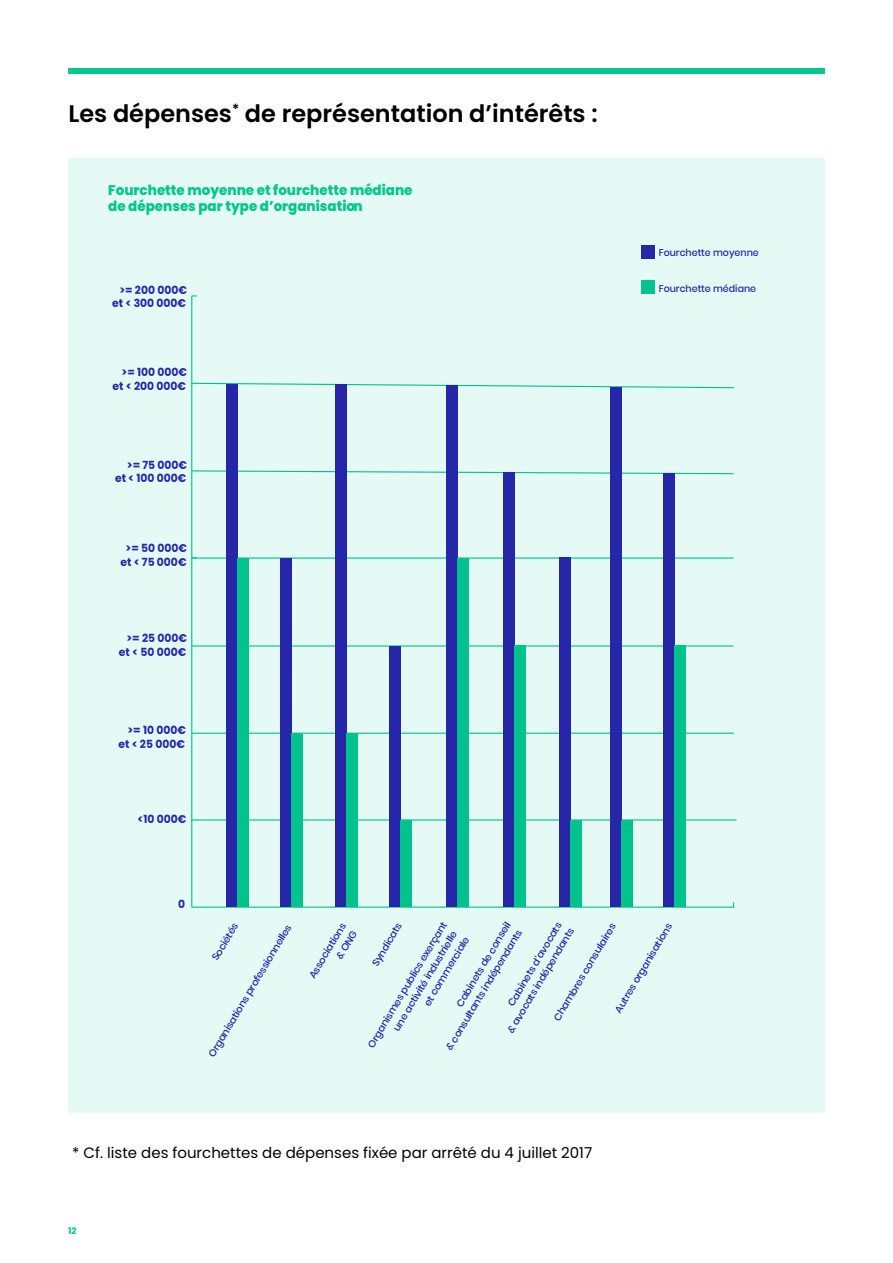
<style>
.page{position:relative;width:893px;height:1263px;background:#fff}
.page>*{position:absolute;margin:0;border:0;box-sizing:border-box;transform-origin:0 0}
.t1{font:600 24px "Poppins";color:#000}
.t2{font:15px "Poppins";color:#000}
.t3{font:800 13.95px/16.8px "Poppins";color:#00c78c;scale:.96 1}
.t4{font:700 11.25px/13.5px "Poppins";color:#2626a8;text-align:right;scale:.96 1}
.t5{font:500 9.9px/12.3px "Poppins";color:#2626a8;text-align:right}
.t6{font:500 9.75px "Poppins";color:#2626a8}
.t7{font:500 9.75px "Poppins";color:#2626a8;scale:1.07 1}
.t8{font:500 9.75px "Poppins";color:#2626a8;scale:1.05 1}
.t9{font:700 9px "Poppins";color:#00c78b}
.s1{font-size:9.9px}
.s2{font-size:10.05px}
.s3{font-size:9.6px}
.s4{font-size:9.75px}
</style>
<div class="page">
<div style="left:68px;top:68px;width:757px;height:6px;background:#00c78b"></div>
<div style="left:68px;top:158px;width:757px;height:954px;background:#e5faf5"></div>
<hr style="left:192px;top:733px;width:542px;height:1px;background:#00c28c">
<hr style="left:192px;top:819px;width:544px;height:1px;background:#00c28c">
<hr style="left:192px;top:645px;width:542px;height:1px;background:#00c28c">
<svg style="left:192px;top:470px;width:542px;height:5px"></svg>
<hr style="left:192px;top:557px;width:542px;height:2px;background:#00c28c">
<svg style="left:192px;top:382px;width:542px;height:7px"></svg>
<hr style="left:191px;top:296px;width:1px;height:611px;background:#00c28c">
<hr style="left:192px;top:906px;width:542px;height:2px;background:#00c28c">
<div style="left:226px;top:384px;width:11px;height:522px;background:#2626a8"></div>
<div style="left:237px;top:559px;width:11px;height:348px;background:#00c28c"></div>
<div style="left:663px;top:473px;width:11px;height:434px;background:#2626a8"></div>
<div style="left:390px;top:646px;width:11px;height:261px;background:#2626a8"></div>
<div style="left:446px;top:385px;width:12px;height:522px;background:#2626a8"></div>
<div style="left:559px;top:558px;width:12px;height:349px;background:#2626a8"></div>
<div style="left:503px;top:472px;width:11px;height:435px;background:#2626a8"></div>
<div style="left:610px;top:387px;width:11px;height:519px;background:#2626a8"></div>
<div style="left:281px;top:558px;width:11px;height:348px;background:#2626a8"></div>
<div style="left:641px;top:245px;width:13px;height:14px;background:#2626a8"></div>
<div style="left:641px;top:280px;width:13px;height:14px;background:#00c28c"></div>
<div style="left:335px;top:384px;width:11px;height:522px;background:#2626a8"></div>
<div style="left:674px;top:645px;width:11px;height:262px;background:#00c28c"></div>
<div style="left:571px;top:820px;width:11px;height:87px;background:#00c28c"></div>
<div style="left:621px;top:820px;width:11px;height:87px;background:#00c28c"></div>
<div style="left:514px;top:645px;width:11px;height:262px;background:#00c28c"></div>
<div style="left:457px;top:558px;width:11px;height:348px;background:#00c28c"></div>
<div style="left:346px;top:733px;width:11px;height:174px;background:#00c28c"></div>
<div style="left:292px;top:733px;width:11px;height:174px;background:#00c28c"></div>
<div style="left:401px;top:820px;width:11px;height:86px;background:#00c28c"></div>
<h1 class="t1" style="left:68px;top:100px;width:531px">Les dépenses<sup>*</sup> de représentation d’intérêts :</h1>
<h3 class="t3" style="left:108px;top:181px;width:318px">Fourchette moyenne et fourchette médiane de dépenses par type d’organisation</h3>
<p class="t4" style="left:112px;top:283px;width:79px">&gt;= 200 000€ et &lt; 300 000€</p>
<p class="t4" style="left:113px;top:366px;width:79px">&gt;= 100 000€ et &lt; 200 000€</p>
<p class="t4" style="left:115px;top:458px;width:77px">&gt;= 75 000€ et &lt; 100 000€</p>
<p class="t4" style="left:120px;top:541px;width:71px;text-align:center">&gt;= 50 000€ et &lt; 75 000€</p>
<p class="t4" style="left:119px;top:632px;width:72px">&gt;= 25 000€ et &lt; 50 000€</p>
<p class="t4" style="left:118px;top:723px;width:72px">&gt;= 10 000€ et &lt; 25 000€</p>
<p class="t4" style="left:137px;top:812px;width:52px">&lt;10 000€</p>
<p class="t4" style="left:178px;top:898px;width:9px">0</p>
<p class="t6" style="left:659px;top:247px;width:102px">Fourchette moyenne</p>
<p class="t6" style="left:659px;top:283px;width:99px">Fourchette médiane</p>
<p class="t6" style="left:334px;top:955px;width:33px;rotate:-58deg">&amp; <span class="s1">O</span>N<span class="s1">G</span></p>
<p class="t7" style="left:364px;top:1043px;width:137px;rotate:-58deg"><span class="s1">O</span>rg<span class="s1">an</span><sub>i</sub>s<span class="s2">m</span><span class="s1">e</span>s p<span class="s1">u</span>b<span class="s3">li</span><span class="s1">c</span>s <span class="s1">e</span>x<span class="s1">e</span>rç<span class="s1">an</span>t</p>
<p class="t5" style="left:453px;top:1002px;width:99px;rotate:-58deg">Ca<sub>b</sub><span class="s3">i</span>ne<span class="s4">ts d</span>e con<span class="s4">s</span>e<span class="s3">il</span></p>
<p class="t5" style="left:390px;top:1027px;width:118px;rotate:-58deg">une ac<span class="s4">t</span><span class="s3">i</span>v<span class="s3">i</span><span class="s4">té</span> <span class="s3">i</span>n<span class="s4">d</span>u<span class="s4">str</span><span class="s3">i</span>e<sup>ll</sup>e e<sub>t</sub> co<span class="s2">mm</span>e<span class="s4">r</span>c<span class="s3">i</span>a<span class="s3">l</span>e</p>
<p class="t5" style="left:491px;top:1020px;width:122px;line-height:14.1px;rotate:-58deg">Ca<sub>b</sub><span class="s3">i</span>ne<span class="s4">ts d’</span>avoca<span class="s4">ts<br></span><sub>&amp;</sub> avoca<span class="s4">ts</span> <span class="s3">i</span>n<span class="s4">dép</span>en<span class="s4">d</span>an<span class="s4">t</span><sup>s</sup></p>
<p class="t8" style="left:209px;top:956px;width:41px;rotate:-58deg">S<span class="s1">oc</span><span class="s3">i</span>étés</p>
<p class="t5" style="left:306px;top:974px;width:64px;rotate:-58deg">A<span class="s4">ss</span>oc<span class="s3">i</span>a<span class="s4">t</span><span class="s3">i</span>on<span class="s4">s</span></p>
<p class="t8" style="left:369px;top:962px;width:48px;rotate:-58deg">Sy<span class="s1">n</span>d<span class="s3">i</span><span class="s1">ca</span>ts</p>
<p class="t5" style="left:611px;top:1008px;width:104px;rotate:-58deg">Au<sub>t</sub><span class="s4">r</span>e<span class="s4">s</span> o<span class="s4">rg</span>an<span class="s3">i</span><span class="s4">s</span>a<span class="s4">t</span><span class="s3">i</span>on<span class="s4">s</span></p>
<p class="t6" style="left:442px;top:1046px;width:140px;rotate:-58deg">&amp; <span class="s1">con</span>s<span class="s1">u</span><sub>l</sub>t<span class="s1">an</span>ts <span class="s3">i</span><span class="s1">n</span>dép<span class="s1">en</span>d<span class="s1">an</span>ts</p>
<p class="t5" style="left:550px;top:1016px;width:113px;rotate:-58deg">C<sub>h</sub>a<span class="s2">m</span><span class="s4">br</span>e<span class="s4">s</span> con<span class="s4">s</span>u<span class="s3">l</span>a<span class="s3">i</span><span class="s4">r</span>e<span class="s4">s</span></p>
<p class="t5" style="left:204px;top:1052px;width:154px;rotate:-58deg">O<sub>rg</sub>an<sub>i</sub><sub>s</sub>a<span class="s4">t</span><span class="s3">i</span>on<span class="s4">s pr</span>o<span class="s3">f</span>e<span class="s4">ss</span><span class="s3">i</span>onne<span class="s3">ll</span>e<span class="s4">s</span></p>
<h2 class="t2" style="left:72px;top:1143px;width:521px">* Cf. liste des fourchettes de dépenses fixée par arrêté du 4 juillet 2017</h2>
<p class="t9" style="left:68px;top:1225px;width:10px">12</p>
</div>
